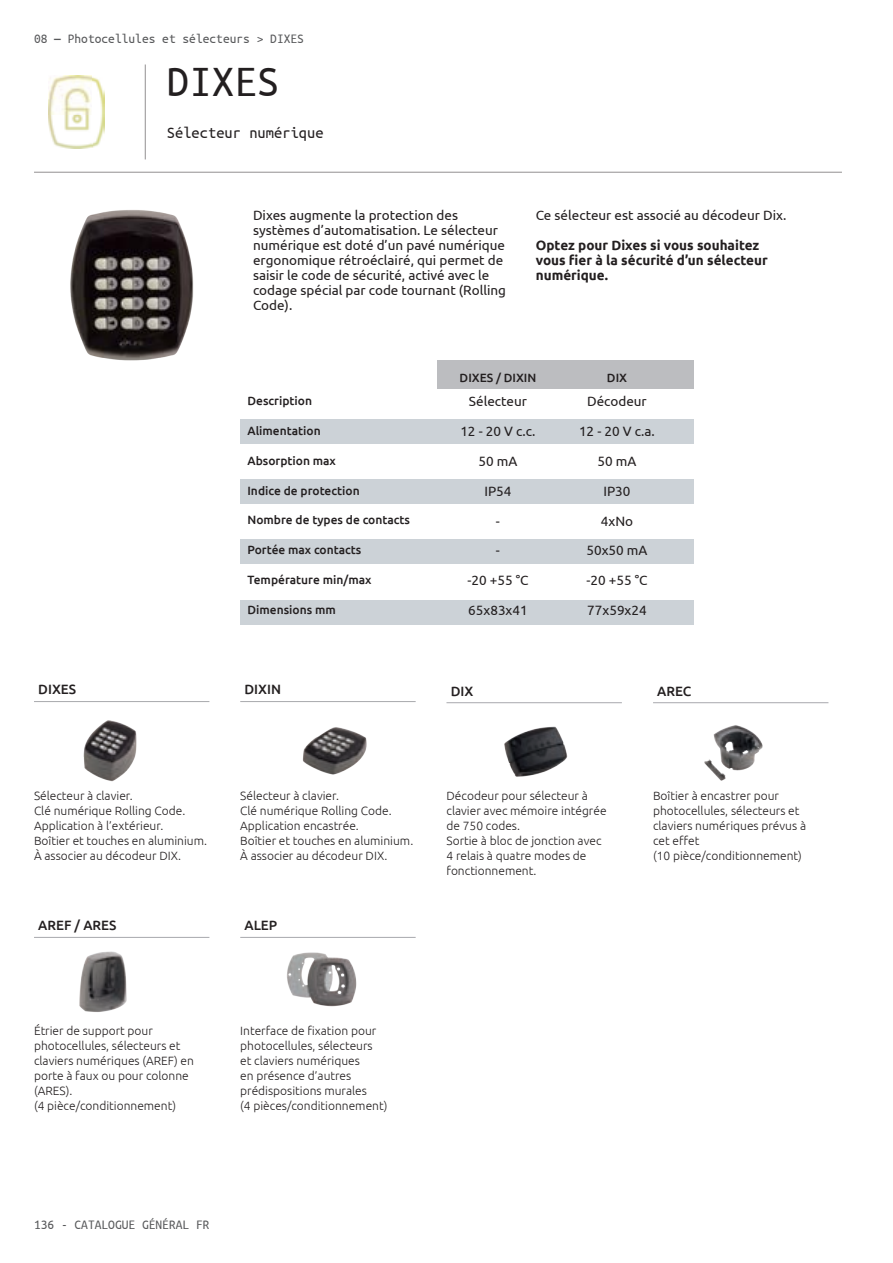
<style>
.page{position:relative;width:893px;height:1263px;background:#fff}
.page>*{position:absolute;margin:0;border:0;box-sizing:border-box;transform-origin:0 0}
.testo_dim_1{font:45px "Ubuntu Mono";color:#231f20}
.testo_dim_1-2{font:16.5px "Ubuntu Mono";color:#231f20}
.t1{font:13.5px/15px "Ubuntu";color:#231f20}
.t2{font:700 13.5px/15px "Ubuntu";color:#231f20}
.Testi_Ubuntu_MONO_9p{font:13.5px "Ubuntu Mono";color:#57585a}
.t3{font:500 13.5px "Ubuntu";color:#231f20}
.t4{font:300 12px/15px "Ubuntu";color:#231f20}
.t5{font:500 12px "Ubuntu";color:#231f20}
.s1{font-weight:700}
</style>
<div class="page">
<hr style="left:446px;top:702px;width:176px;height:1px;background:#a8a9ad">
<hr style="left:653px;top:702px;width:175px;height:1px;background:#a8a9ad">
<hr style="left:34px;top:937px;width:175px;height:1px;background:#a8a9ad">
<hr style="left:34px;top:701px;width:175px;height:1px;background:#a8a9ad">
<hr style="left:240px;top:937px;width:176px;height:1px;background:#a8a9ad">
<hr style="left:240px;top:701px;width:176px;height:1px;background:#a8a9ad">
<div style="left:437px;top:360px;width:257px;height:29px;background:#bcbdc0"></div>
<div style="left:240px;top:419px;width:454px;height:24px;background:#ccd2d7"></div>
<div style="left:240px;top:600px;width:454px;height:25px;background:#ccd2d7"></div>
<div style="left:240px;top:479px;width:454px;height:25px;background:#ccd2d7"></div>
<div style="left:240px;top:540px;width:454px;height:24px;background:#ccd2d7"></div>
<img style="left:83px;top:720px;width:54px;height:62px">
<img style="left:302px;top:727px;width:65px;height:48px">
<img style="left:504px;top:726px;width:64px;height:51px">
<img style="left:79px;top:951px;width:48px;height:61px">
<img style="left:287px;top:952px;width:70px;height:55px">
<img style="left:704px;top:725px;width:59px;height:56px">
<img style="left:70px;top:210px;width:124px;height:151px">
<hr style="left:34px;top:172px;width:808px;height:1px;background:#231f20">
<hr style="left:145px;top:64px;width:1px;height:95px;background:#231f20">
<img style="left:48px;top:76px;width:56px;height:72px">
<p class="Testi_Ubuntu_MONO_9p" style="left:34px;top:32px;width:271px">08 <span class="s1">―</span> Photocellules et sélecteurs &gt; DIXES</p>
<p class="testo_dim_1" style="left:167px;top:59px;width:114px">DIXES</p>
<p class="testo_dim_1-2" style="left:167px;top:124px;width:158px">Sélecteur numérique</p>
<p class="t1" style="left:253px;top:207px;width:255px">Dixes augmente la protection des systèmes d’automatisation. Le sélecteur numérique est doté d’un pavé numérique ergonomique rétroéclairé, qui permet de saisir le code de sécurité, activé avec le codage spécial par code tournant (Rolling Code).</p>
<p class="t1" style="left:536px;top:207px;width:252px">Ce sélecteur est associé au décodeur Dix.</p>
<p class="t2" style="left:536px;top:238px;width:233px">Optez pour Dixes si vous souhaitez vous fier à la sécurité d’un sélecteur numérique.</p>
<p class="t5" style="left:460px;top:370px;width:78px">DIXES / DIXIN</p>
<p class="t5" style="left:607px;top:370px;width:22px">DIX</p>
<p class="t3" style="left:38px;top:681px;width:39px">DIXES</p>
<p class="t5" style="left:247px;top:393px;width:66px">Description</p>
<p class="t1" style="left:469px;top:394px;width:60px">Sélecteur</p>
<p class="t1" style="left:587px;top:394px;width:61px">Décodeur</p>
<p class="t5" style="left:247px;top:423px;width:75px">Alimentation</p>
<p class="t1" style="left:460px;top:423px;width:77px">12 - 20 V c.c.</p>
<p class="t1" style="left:579px;top:423px;width:77px">12 - 20 V c.a.</p>
<p class="t5" style="left:247px;top:453px;width:90px">Absorption max</p>
<p class="t1" style="left:478px;top:453px;width:40px">50 mA</p>
<p class="t1" style="left:597px;top:453px;width:40px">50 mA</p>
<p class="t5" style="left:247px;top:483px;width:114px">Indice de protection</p>
<p class="t1" style="left:484px;top:483px;width:29px">IP54</p>
<p class="t1" style="left:603px;top:483px;width:29px">IP30</p>
<p class="t5" style="left:247px;top:512px;width:164px">Nombre de types de contacts</p>
<p class="t1" style="left:496px;top:513px;width:6px">-</p>
<p class="t1" style="left:601px;top:513px;width:34px">4xNo</p>
<p class="t5" style="left:247px;top:542px;width:115px">Portée max contacts</p>
<p class="t1" style="left:496px;top:543px;width:6px">-</p>
<p class="t1" style="left:586px;top:543px;width:63px">50x50 mA</p>
<p class="t5" style="left:247px;top:572px;width:126px">Température min/max</p>
<p class="t1" style="left:467px;top:572px;width:63px">-20 +55 °C</p>
<p class="t1" style="left:586px;top:572px;width:63px">-20 +55 °C</p>
<p class="t5" style="left:247px;top:602px;width:90px">Dimensions mm</p>
<p class="t1" style="left:468px;top:602px;width:61px">65x83x41</p>
<p class="t1" style="left:587px;top:602px;width:61px">77x59x24</p>
<p class="t3" style="left:244px;top:681px;width:38px">DIXIN</p>
<p class="t3" style="left:451px;top:682px;width:24px">DIX</p>
<p class="t3" style="left:657px;top:682px;width:36px">AREC</p>
<p class="t4" style="left:34px;top:788px;width:100px">Sélecteur à clavier.</p>
<p class="t4" style="left:34px;top:803px;width:153px">Clé numérique Rolling Code.</p>
<p class="t4" style="left:34px;top:818px;width:131px">Application à l’extérieur.</p>
<p class="t4" style="left:34px;top:833px;width:175px">Boîtier et touches en aluminium.</p>
<p class="t4" style="left:34px;top:848px;width:149px">À associer au décodeur DIX.</p>
<p class="t3" style="left:38px;top:917px;width:80px">AREF / ARES</p>
<p class="t4" style="left:240px;top:788px;width:100px">Sélecteur à clavier.</p>
<p class="t4" style="left:240px;top:803px;width:153px">Clé numérique Rolling Code.<br>Application encastrée.</p>
<p class="t4" style="left:240px;top:833px;width:175px">Boîtier et touches en aluminium.</p>
<p class="t4" style="left:240px;top:848px;width:149px">À associer au décodeur DIX.</p>
<p class="t3" style="left:244px;top:917px;width:34px">ALEP</p>
<p class="t4" style="left:446px;top:788px;width:162px">Décodeur pour sélecteur à clavier avec mémoire intégrée de 750 codes.</p>
<p class="t4" style="left:446px;top:833px;width:157px">Sortie à bloc de jonction avec<br>4 relais à quatre modes de fonctionnement.</p>
<p class="t4" style="left:34px;top:1023px;width:162px">Étrier de support pour photocellules, sélecteurs et claviers numériques (AREF) en porte à faux ou pour colonne (ARES).<br>(4 pièce/conditionnement)</p>
<p class="t4" style="left:240px;top:1023px;width:149px">Interface de fixation pour photocellules, sélecteurs<br>et claviers numériques<br>en présence d’autres prédispositions murales<br>(4 pièces/conditionnement)</p>
<p class="t4" style="left:653px;top:788px;width:155px">Boîtier à encastrer pour photocellules, sélecteurs et claviers numériques prévus à cet effet</p>
<p class="t4" style="left:653px;top:848px;width:150px">(10 pièce/conditionnement)</p>
<p class="Testi_Ubuntu_MONO_9p" style="left:34px;top:1218px;width:177px">136 - CATALOGUE GÉNÉRAL FR</p>
</div>
